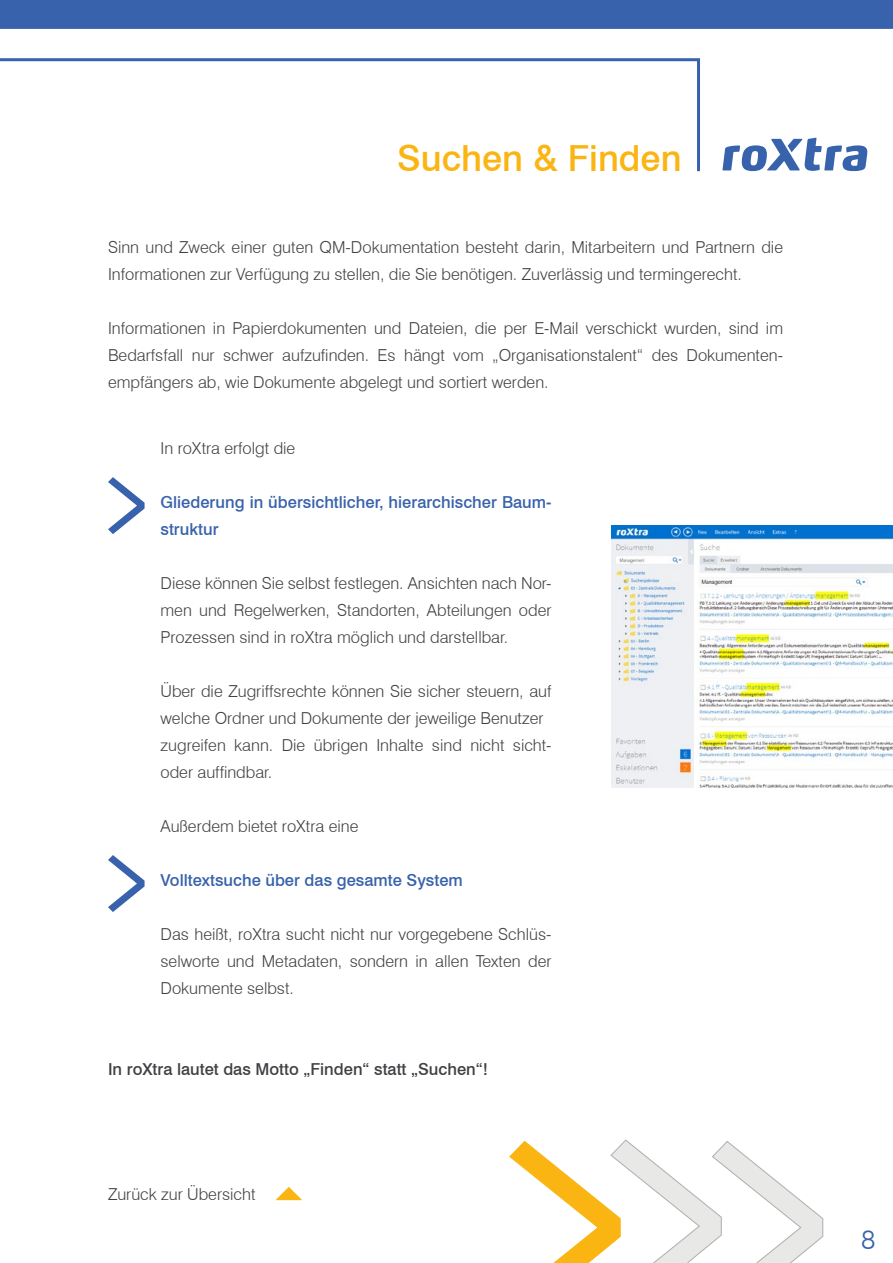
<style>
.page{position:relative;width:893px;height:1263px;background:#fff}
.page>*{position:absolute;margin:0;border:0;box-sizing:border-box;transform-origin:0 0}
.t1{font:500 36px "Swiss 721 BT";color:#fab513}
.t2{font:300 27px "Swiss 721 BT";color:#3862ab}
.t3{font:300 16.5px/27px "Swiss 721 BT";color:#3f4144;text-align:justify}
.t4{font:500 16.5px/27px "Swiss 721 BT";color:#3862ab}
.t5{font:500 16.5px "Swiss 721 BT";color:#3f4144}
</style>
<div class="page">
<svg style="left:0;top:58px;width:700px;height:114px"></svg>
<div style="left:0;top:0;width:893px;height:29px;background:#3862ab"></div>
<svg style="left:722px;top:138px;width:145px;height:33px"></svg>
<svg style="left:509px;top:1139px;width:315px;height:124px"></svg>
<img style="left:611px;top:525px;width:282px;height:262px">
<svg style="left:108px;top:855px;width:37px;height:57px"></svg>
<svg style="left:108px;top:477px;width:37px;height:57px"></svg>
<svg style="left:275px;top:1187px;width:27px;height:13px"></svg>
<h1 class="t1" style="left:397px;top:137px;width:286px">Suchen &amp; Finden</h1>
<p class="t3" style="left:108px;top:233px;width:677px">Sinn und Zweck einer guten QM-Dokumentation besteht darin, Mitarbeitern und Partnern die<br>Informationen zur Verfügung zu stellen, die Sie benötigen. Zuverlässig und termingerecht.</p>
<p class="t3" style="left:108px;top:314px;width:677px">Informationen in Papierdokumenten und Dateien, die per E-Mail verschickt wurden, sind im Bedarfsfall nur schwer aufzufinden. Es hängt vom „Organisationstalent“ des Dokumenten&shy;empfängers ab, wie Dokumente abgelegt und sortiert werden.</p>
<p class="t3" style="left:160px;top:434px;width:136px">In roXtra erfolgt die</p>
<p class="t4" style="left:160px;top:488px;width:392px">Gliederung in übersichtlicher, hierarchischer Baum&shy;struktur</p>
<p class="t3" style="left:160px;top:569px;width:392px">Diese können Sie selbst festlegen. Ansichten nach Nor&shy;men und Regelwerken, Standorten, Abteilungen oder Prozessen sind in roXtra möglich und darstellbar.</p>
<p class="t3" style="left:161px;top:677px;width:392px;text-align:left">Über die Zugriffsrechte können Sie sicher steuern, auf welche Ordner und Dokumente der jeweilige Benutzer zugreifen kann. Die übrigen Inhalte sind nicht sicht&shy;oder auffindbar.</p>
<p class="t3" style="left:161px;top:812px;width:199px">Außerdem bietet roXtra eine</p>
<p class="t4" style="left:161px;top:866px;width:304px">Volltextsuche über das gesamte System</p>
<p class="t3" style="left:161px;top:920px;width:392px">Das heißt, roXtra sucht nicht nur vorgegebene Schlüs&shy;selworte und Metadaten, sondern in allen Texten der Dokumente selbst.</p>
<p class="t5" style="left:108px;top:1059px;width:382px">In roXtra lautet das Motto „Finden“ statt „Suchen“!</p>
<p class="t3" style="left:108px;top:1181px;width:149px">Zurück zur Übersicht</p>
<h2 class="t2" style="left:861px;top:1222px;width:16px">8</h2>
</div>
